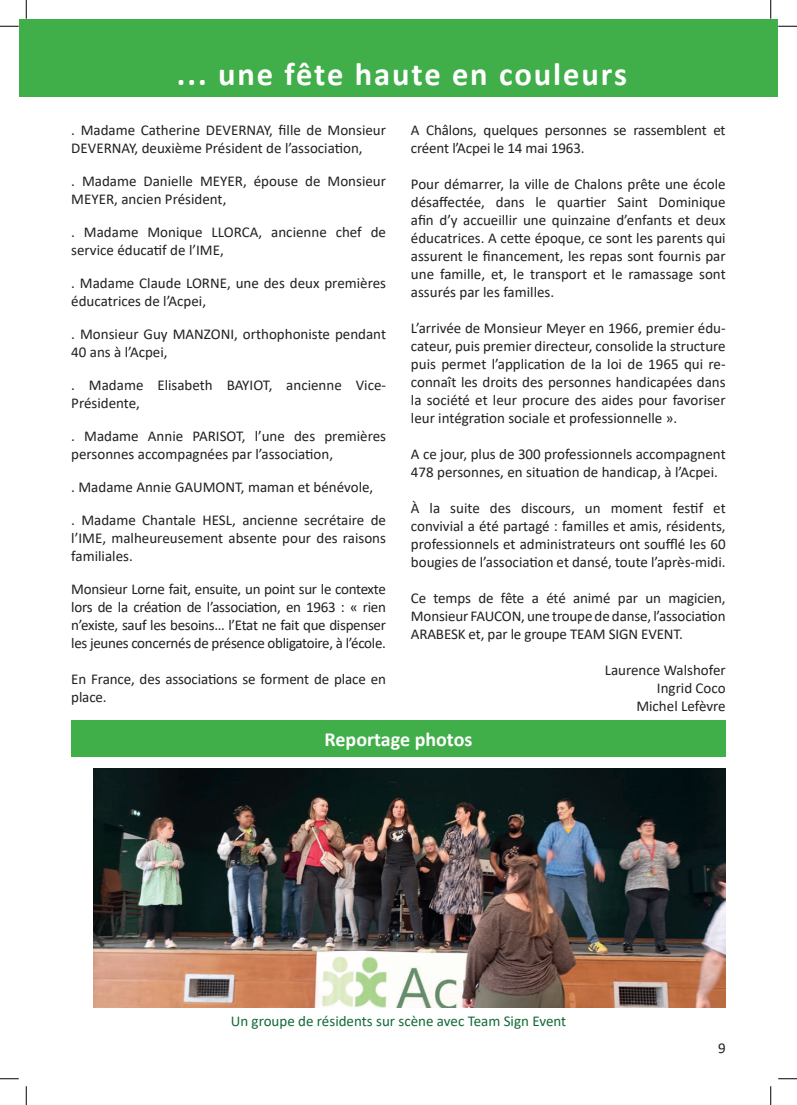
<style>
.page{position:relative;width:797px;height:1105px;background:#fff}
.page>*{position:absolute;margin:0;border:0;box-sizing:border-box;transform-origin:0 0}
.t1{font:700 32.5px "Calibri";letter-spacing:.06em;color:#fff}
.t2{font:700 20px "Calibri";color:#fff}
.t3{font:15px/18px "Calibri";color:#231f20}
.t4{font:15px "Calibri";color:#116a36}
</style>
<div class="page">
<div style="left:19px;top:19px;width:758px;height:78px;background:#40ae49"></div>
<div style="left:71px;top:720px;width:654px;height:36px;background:#40ae49"></div>
<img style="left:93px;top:769px;width:632px;height:239px">
<svg style="left:0;top:25px;width:19px;height:2px"></svg>
<svg style="left:778px;top:25px;width:19px;height:2px"></svg>
<svg style="left:0;top:1078px;width:19px;height:1px"></svg>
<svg style="left:778px;top:1078px;width:19px;height:1px"></svg>
<svg style="left:25px;top:0;width:2px;height:19px"></svg>
<svg style="left:25px;top:1086px;width:2px;height:19px"></svg>
<svg style="left:770px;top:0;width:1px;height:19px"></svg>
<svg style="left:770px;top:1086px;width:1px;height:19px"></svg>
<h1 class="t1" style="left:177px;top:52px;width:451px">... une fête haute en couleurs</h1>
<p class="t3" style="left:71px;top:121px;width:316px">. Madame Catherine DEVERNAY, fille de Monsieur<br>DEVERNAY, deuxième Président de l’association,</p>
<p class="t3" style="left:71px;top:172px;width:316px">. Madame Danielle MEYER, épouse de Monsieur<br>MEYER, ancien Président,</p>
<p class="t3" style="left:71px;top:223px;width:316px">. Madame Monique LLORCA, ancienne chef de service éducatif de l’IME,</p>
<p class="t3" style="left:71px;top:274px;width:316px">. Madame Claude LORNE, une des deux premières éducatrices de l’Acpei,</p>
<p class="t3" style="left:71px;top:325px;width:316px">. Monsieur Guy MANZONI, orthophoniste pendant<br>40 ans à l’Acpei,</p>
<p class="t3" style="left:71px;top:376px;width:316px">. Madame Elisabeth BAYIOT, ancienne Vice-<br>Présidente,</p>
<p class="t3" style="left:71px;top:427px;width:316px">. Madame Annie PARISOT, l’une des premières personnes accompagnées par l’association,</p>
<p class="t3" style="left:71px;top:478px;width:303px">. Madame Annie GAUMONT, maman et bénévole,</p>
<p class="t3" style="left:71px;top:511px;width:316px;text-align:justify">. Madame Chantale HESL, ancienne secrétaire de l’IME, malheureusement absente pour des raisons familiales.</p>
<p class="t3" style="left:71px;top:580px;width:316px;text-align:justify">Monsieur Lorne fait, ensuite, un point sur le contexte lors de la création de l’association, en 1963 : « rien n’existe, sauf les besoins… l’Etat ne fait que dispenser les jeunes concernés de présence obligatoire, à l’école.</p>
<p class="t3" style="left:71px;top:670px;width:316px">En France, des associations se forment de place en place.</p>
<p class="t3" style="left:411px;top:121px;width:316px">A Châlons, quelques personnes se rassemblent et créent l’Acpei le 14 mai 1963.</p>
<p class="t3" style="left:411px;top:175px;width:316px;text-align:justify">Pour démarrer, la ville de Chalons prête une école désaffectée, dans le quartier Saint Dominique afin d’y accueillir une quinzaine d’enfants et deux éducatrices. A cette époque, ce sont les parents qui assurent le financement, les repas sont fournis par une famille, et, le transport et le ramassage sont assurés par les familles.</p>
<p class="t3" style="left:411px;top:319px;width:316px;text-align:justify">L’arrivée de Monsieur Meyer en 1966, premier édu&shy;cateur, puis premier directeur, consolide la structure puis permet l’application de la loi de 1965 qui re&shy;connaît les droits des personnes handicapées dans la société et leur procure des aides pour favoriser leur intégration sociale et professionnelle ».</p>
<p class="t3" style="left:411px;top:445px;width:316px">A ce jour, plus de 300 professionnels accompagnent<br>478 personnes, en situation de handicap, à l’Acpei.</p>
<p class="t3" style="left:411px;top:499px;width:316px;text-align:justify">À la suite des discours, un moment festif et convivial a été partagé : familles et amis, résidents, professionnels et administrateurs ont soufflé les 60 bougies de l’association et dansé, toute l’après-midi.</p>
<p class="t3" style="left:411px;top:589px;width:316px;text-align:justify">Ce temps de fête a été animé par un magicien, Monsieur FAUCON, une troupe de danse, l’association ARABESK et, par le groupe TEAM SIGN EVENT.</p>
<p class="t3" style="left:604px;top:661px;width:122px;text-align:right">Laurence Walshofer<br>Ingrid Coco<br>Michel Lefèvre</p>
<h2 class="t2" style="left:324px;top:725px;width:149px">Reportage photos</h2>
<p class="t4" style="left:231px;top:1010px;width:337px">Un groupe de résidents sur scène avec Team Sign Event</p>
<p class="t3" style="left:718px;top:1038px;width:9px">9</p>
</div>
